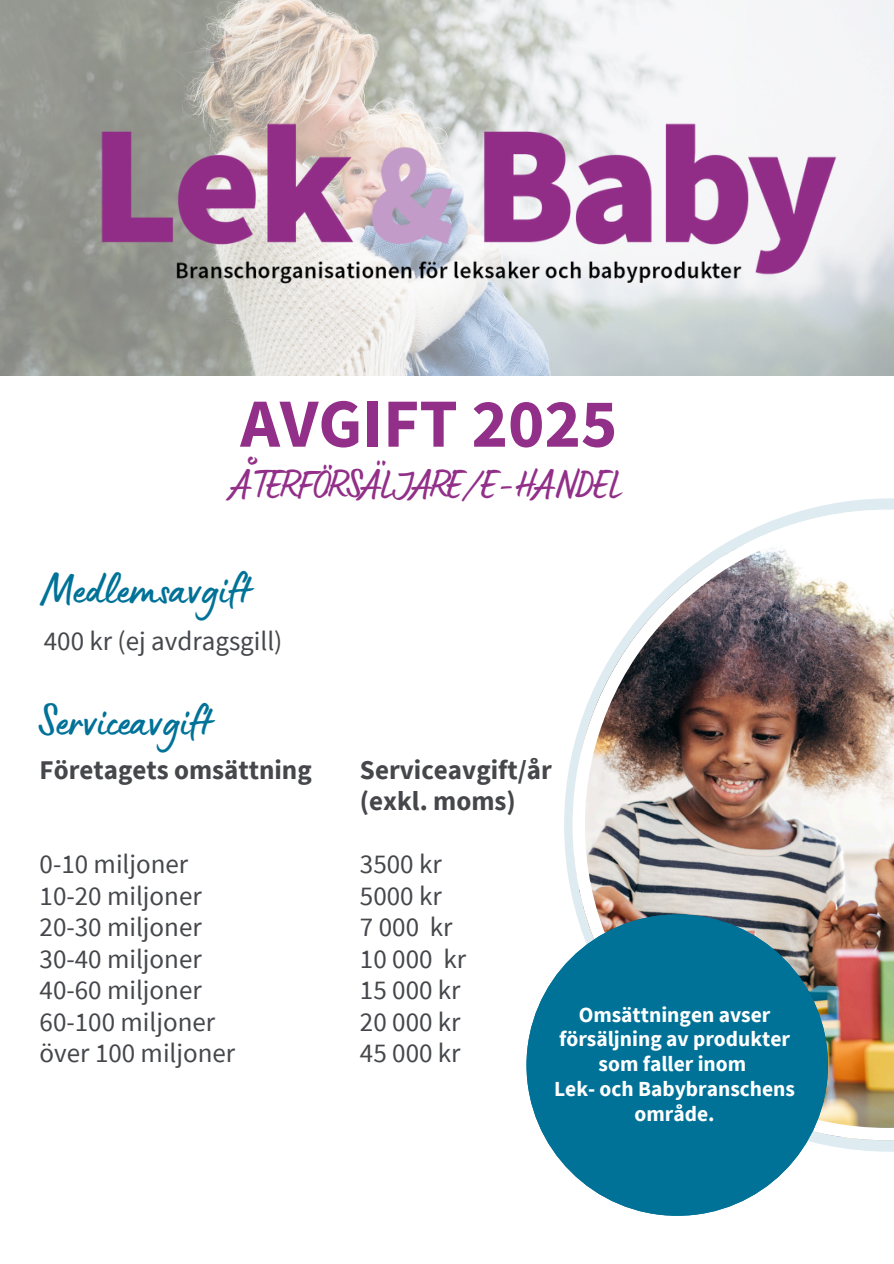
<style>
.page{position:relative;width:894px;height:1264px;background:#fff}
.page>*{position:absolute;margin:0;border:0;box-sizing:border-box;transform-origin:0 0}
.t1{font:700 69px "Source Sans Pro";color:#922f88}
.t2{font:45.9px "Lumios Marker";color:#007298}
.t3{font:40.5px "Lumios Marker";color:#922f88}
.t4{font:27px/31.5px "Source Sans Pro";color:#45474b}
.t5{font:700 27px/31.5px "Source Sans Pro";color:#45474b}
.t6{font:700 21.45px/24.8px "Source Sans Pro";color:#fff;text-align:center}
</style>
<div class="page">
<svg style="left:564px;top:498px;width:329px;height:653px"></svg>
<img style="left:0;top:0;width:893px;height:376px">
<img style="left:572px;top:509px;width:321px;height:630px">
<svg style="left:526px;top:914px;width:301px;height:301px;background:#2f88a5"></svg>
<img style="left:33px;top:54px;width:850px;height:300px">
<p class="t1" style="left:240px;top:379px;width:378px">AVGIFT 2025</p>
<h4 class="t3" style="left:232px;top:471px;width:390px">ÅTERFÖRSÄLJARE/E-HANDEL</h4>
<h1 class="t2" style="left:44px;top:574px;width:209px">Medlemsavgift</h1>
<h5 class="t4" style="left:44px;top:624px;width:240px">400 kr (ej avdragsgill)</h5>
<h3 class="t2" style="left:37px;top:706px;width:177px">Serviceavgift</h3>
<p class="t5" style="left:40px;top:753px;width:273px">Företagets omsättning</p>
<h2 class="t4" style="left:40px;top:847px;width:197px">0-10 miljoner<br>10-20 miljoner<br>20-30 miljoner<br>30-40 miljoner<br>40-60 miljoner<br>60-100 miljoner över 100 miljoner</h2>
<h4 class="t5" style="left:360px;top:753px;width:193px">Serviceavgift/år (exkl. moms)</h4>
<h5 class="t4" style="left:360px;top:847px;width:108px">3500 kr<br>5000 kr<br>7 000 kr<br>10 000 kr<br>15 000 kr<br>20 000 kr<br>45 000 kr</h5>
<h5 class="t6" style="left:559px;top:1001px;width:232px">Omsättningen avser försäljning av produkter som faller inom</h5>
<h2 class="t6" style="left:554px;top:1075px;width:242px">Lek- och Babybranschens område.</h2>
</div>
